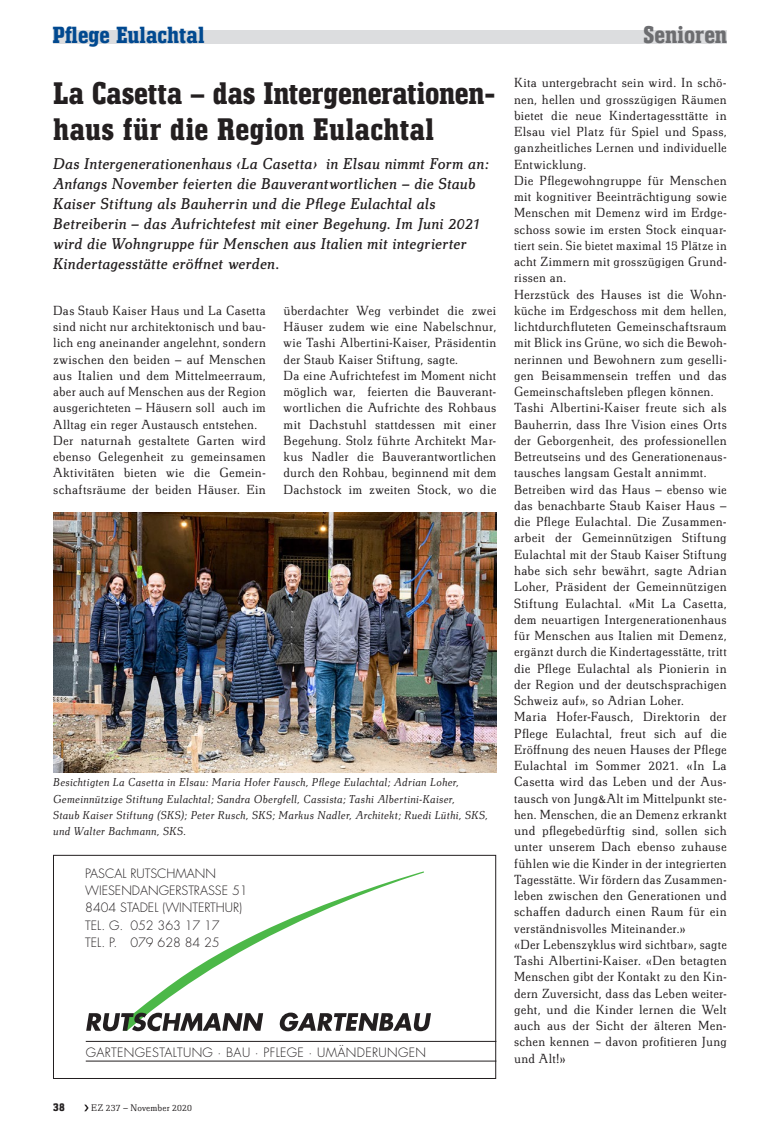
<style>
.page{position:relative;width:780px;height:1134px;background:#fff}
.page>*{position:absolute;margin:0;border:0;box-sizing:border-box;transform-origin:0 0}
.t1{font:700 32.5px/36.2px "Technotyp Condensed";color:#231f20}
.t2{font:700 25px "Technotyp Condensed";color:#6c6d70}
.t3{font:700 24.38px "Technotyp Condensed";color:#014990}
.t4{font:italic 16.25px/20px "Technotyp";letter-spacing:.005em;color:#231f20}
.t5{font:300 13.75px/16.2px "Technotyp";letter-spacing:.02em;color:#231f20}
.t6{font:300 12.5px/17.1px "Futura";color:#231f20}
.t7{font:300 12.5px "Futura";letter-spacing:.03em;color:#231f20}
.t8{font:700 12.5px "Technotyp Condensed";color:#231f20}
.t9{font:italic 300 11.88px/16.2px "Technotyp";letter-spacing:.02em;color:#231f20}
.t10{font:300 10px "Technotyp";letter-spacing:.02em;color:#231f20}
</style>
<div class="page">
<div style="left:53px;top:30px;width:673px;height:13px;background:#dcdddf"></div>
<svg style="left:84px;top:1104px;width:5px;height:7px"></svg>
<img style="left:53px;top:513px;width:443px;height:260px">
<svg style="left:134px;top:871px;width:290px;height:143px"></svg>
<svg style="left:86px;top:1013px;width:177px;height:18px"></svg>
<svg style="left:279px;top:1012px;width:152px;height:19px"></svg>
<div style="left:53px;top:855px;width:443px;height:224px;border:1px solid #231f20"></div>
<hr style="left:86px;top:1041px;width:410px;height:1px;background:#231f20">
<hr style="left:86px;top:1060px;width:410px;height:1px;background:#231f20">
<h3 class="t3" style="left:53px;top:21px;width:153px">Pflege Eulachtal</h3>
<h1 class="t1" style="left:53px;top:74px;width:444px">La Casetta – das Intergenerationen&shy;haus für die Region Eulachtal</h1>
<p class="t4" style="left:53px;top:153px;width:437px">Das Intergenerationenhaus ‹La Casetta› in Elsau nimmt Form an:<br>Anfangs November feierten die Bauverantwortlichen – die Staub Kaiser Stiftung als Bauherrin und die Pflege Eulachtal als Betreiberin – das Aufrichtefest mit einer Begehung. Im Juni 2021 wird die Wohngruppe für Menschen aus Italien mit integrierter Kindertagesstätte eröffnet werden.</p>
<p class="t5" style="left:53px;top:302px;width:214px">Das Staub Kaiser Haus und La Casetta sind nicht nur architektonisch und bau&shy;lich eng aneinander angelehnt, sondern zwischen den beiden – auf Menschen aus Italien und dem Mittelmeerraum, aber auch auf Menschen aus der Region ausgerichteten – Häusern soll auch im Alltag ein reger Austausch entstehen.<br>Der naturnah gestaltete Garten wird ebenso Gelegenheit zu gemeinsamen Aktivitäten bieten wie die Gemein&shy;schaftsräume der beiden Häuser. Ein</p>
<p class="t5" style="left:283px;top:302px;width:214px">überdachter Weg verbindet die zwei Häuser zudem wie eine Nabelschnur, wie Tashi Albertini-Kaiser, Präsidentin der Staub Kaiser Stiftung, sagte.<br>Da eine Aufrichtefest im Moment nicht möglich war, feierten die Bauverant&shy;wortlichen die Aufrichte des Rohbaus mit Dachstuhl stattdessen mit einer Begehung. Stolz führte Architekt Mar&shy;kus Nadler die Bauverantwortlichen durch den Rohbau, beginnend mit dem Dachstock im zweiten Stock, wo die</p>
<p class="t9" style="left:53px;top:774px;width:436px">Besichtigten La Casetta in Elsau: Maria Hofer Fausch, Pflege Eulachtal; Adrian Loher, Gemeinnützige Stiftung Eulachtal; Sandra Obergfell, Cassista; Tashi Albertini-Kaiser,<br>Staub Kaiser Stiftung (SKS); Peter Rusch, SKS; Markus Nadler, Architekt; Ruedi Lüthi, SKS, und Walter Bachmann, SKS.</p>
<p class="t6" style="left:85px;top:865px;width:164px">PASCAL RUTSCHMANN<br>WIESENDANGERSTRASSE 51<br>8404 STADEL (WINTERTHUR)<br>TEL. G. 052 363 17 17<br>TEL. P. 079 628 84 25</p>
<p class="t7" style="left:86px;top:1044px;width:342px">GARTENGESTALTUNG · BAU · PFLEGE · UMÄNDERUNGEN</p>
<p class="t8" style="left:53px;top:1100px;width:13px">38</p>
<p class="t10" style="left:91px;top:1102px;width:102px">EZ 237 – November 2020</p>
<h2 class="t2" style="left:643px;top:20px;width:85px">Senioren</h2>
<p class="t5" style="left:514px;top:75px;width:214px">Kita untergebracht sein wird. In schö&shy;nen, hellen und grosszügigen Räumen bietet die neue Kindertagessttätte in Elsau viel Platz für Spiel und Spass, ganzheitliches Lernen und individuelle Entwicklung.<br>Die Pflegewohngruppe für Menschen mit kognitiver Beeinträchtigung sowie Menschen mit Demenz wird im Erdge&shy;schoss sowie im ersten Stock einquar&shy;tiert sein. Sie bietet maximal 15 Plätze in acht Zimmern mit grosszügigen Grund&shy;rissen an.<br>Herzstück des Hauses ist die Wohn&shy;küche im Erdgeschoss mit dem hellen, lichtdurchfluteten Gemeinschaftsraum mit Blick ins Grüne, wo sich die Bewoh&shy;nerinnen und Bewohnern zum geselli&shy;gen Beisammensein treffen und das Gemeinschaftsleben pflegen können.<br>Tashi Albertini-Kaiser freute sich als Bauherrin, dass Ihre Vision eines Orts der Geborgenheit, des professionellen Betreutseins und des Generationenaus&shy;tausches langsam Gestalt annimmt.<br>Betreiben wird das Haus – ebenso wie das benachbarte Staub Kaiser Haus – die Pflege Eulachtal. Die Zusammen&shy;arbeit der Gemeinnützigen Stiftung Eulachtal mit der Staub Kaiser Stiftung habe sich sehr bewährt, sagte Adrian Loher, Präsident der Gemeinnützigen Stiftung Eulachtal. «Mit La Casetta, dem neuartigen Intergenerationenhaus für Menschen aus Italien mit Demenz, ergänzt durch die Kindertagesstätte, tritt die Pflege Eulachtal als Pionierin in der Region und der deutschsprachigen Schweiz auf», so Adrian Loher.<br>Maria Hofer-Fausch, Direktorin der Pflege Eulachtal, freut sich auf die Eröffnung des neuen Hauses der Pflege Eulachtal im Sommer 2021. «In La Casetta wird das Leben und der Aus&shy;tausch von Jung&amp;Alt im Mittelpunkt ste&shy;hen. Menschen, die an Demenz erkrankt und pflegebedürftig sind, sollen sich unter unserem Dach ebenso zuhause fühlen wie die Kinder in der integrierten Tagesstätte. Wir fördern das Zusammen&shy;leben zwischen den Generationen und schaffen dadurch einen Raum für ein verständnisvolles Miteinander.»<br>«Der Lebenszyklus wird sichtbar», sagte Tashi Albertini-Kaiser. «Den betagten Menschen gibt der Kontakt zu den Kin&shy;dern Zuversicht, dass das Leben weiter&shy;geht, und die Kinder lernen die Welt auch aus der Sicht der älteren Men&shy;schen kennen – davon profitieren Jung und Alt!»</p>
</div>
